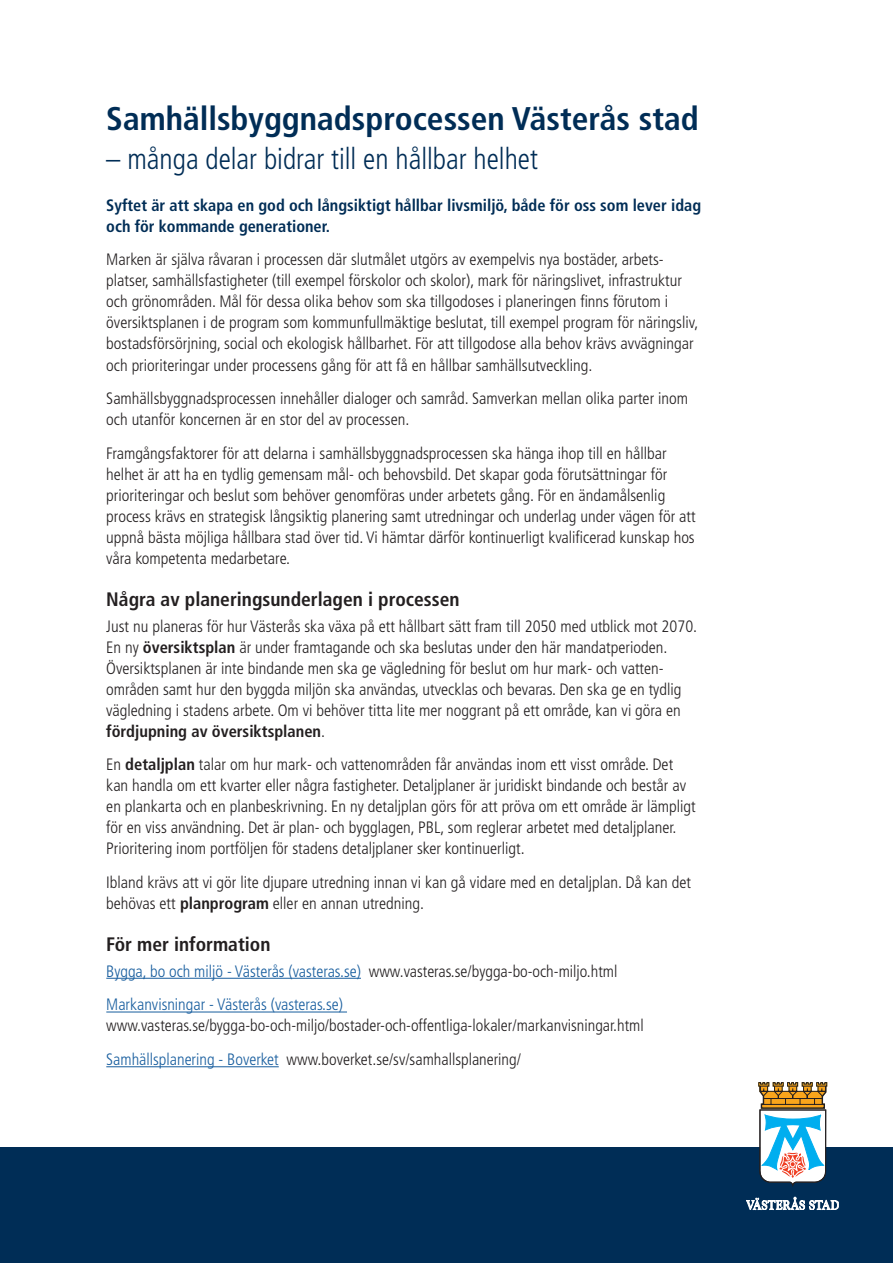
<style>
.page{position:relative;width:893px;height:1263px;background:#fff}
.page>*{position:absolute;margin:0;border:0;box-sizing:border-box;transform-origin:0 0}
.t1{font:700 condensed 32.7px "Frutiger LT Std";color:#002d56}
.t2{font:300 condensed 29.7px "Frutiger LT Std";color:#002d56;scale:.96 1}
.t3{font:700 condensed 19.5px "Frutiger LT Std";color:#231f20}
.t4{font:300 condensed 16.5px/21px "Frutiger LT Std";color:#231f20}
.t5{font:300 condensed 16.5px/33.8px "Frutiger LT Std";color:#175d9e}
.t6{font:700 condensed 16.5px/21px "Frutiger LT Std";color:#002d56}
.s1{font-weight:700}
.s2{color:#231f20}
.s3{color:#175d9e}
</style>
<div class="page">
<div style="left:0;top:1147px;width:893px;height:116px;background:#002d56"></div>
<svg style="left:746px;top:1196px;width:93px;height:14px"></svg>
<svg style="left:758px;top:1082px;width:70px;height:105px"></svg>
<hr style="left:106px;top:978px;width:255px;height:1px;background:#175d9e">
<hr style="left:106px;top:1011px;width:241px;height:1px;background:#175d9e">
<hr style="left:106px;top:1066px;width:173px;height:1px;background:#175d9e">
<h1 class="t1" style="left:106px;top:99px;width:594px">Samhällsbyggnadsprocessen Västerås stad</h1>
<h2 class="t2" style="left:106px;top:142px;width:451px">– många delar bidrar till en hållbar helhet</h2>
<p class="t6" style="left:106px;top:194px;width:596px">Syftet är att skapa en god och långsiktigt hållbar livsmiljö, både för oss som lever idag och för kommande generationer.</p>
<p class="t4" style="left:106px;top:249px;width:594px">Marken är själva råvaran i processen där slutmålet utgörs av exempelvis nya bostäder, arbets&shy;platser, samhällsfastigheter (till exempel förskolor och skolor), mark för näringslivet, infrastruktur och grönområden. Mål för dessa olika behov som ska tillgodoses i planeringen finns förutom i översiktsplanen i de program som kommunfullmäktige beslutat, till exempel program för näringsliv, bostadsförsörjning, social och ekologisk hållbarhet. För att tillgodose alla behov krävs avvägningar och prioriteringar under processens gång för att få en hållbar samhällsutveckling.</p>
<p class="t4" style="left:106px;top:388px;width:583px">Samhällsbyggnadsprocessen innehåller dialoger och samråd. Samverkan mellan olika parter inom och utanför koncernen är en stor del av processen.</p>
<p class="t4" style="left:106px;top:443px;width:591px">Framgångsfaktorer för att delarna i samhällsbyggnadsprocessen ska hänga ihop till en hållbar helhet är att ha en tydlig gemensam mål- och behovsbild. Det skapar goda förutsättningar för prioriteringar och beslut som behöver genomföras under arbetets gång. För en ändamålsenlig process krävs en strategisk långsiktig planering samt utredningar och underlag under vägen för att uppnå bästa möjliga hållbara stad över tid. Vi hämtar därför kontinuerligt kvalificerad kunskap hos våra kompetenta medarbetare.</p>
<p class="t3" style="left:106px;top:588px;width:355px">Några av planeringsunderlagen i processen</p>
<p class="t4" style="left:106px;top:615px;width:592px">Just nu planeras för hur Västerås ska växa på ett hållbart sätt fram till 2050 med utblick mot 2070.<br>En ny <span class="s1">översiktsplan</span> är under framtagande och ska beslutas under den här mandatperioden.<br>Översiktsplanen är inte bindande men ska ge vägledning för beslut om hur mark- och vatten&shy;områden samt hur den byggda miljön ska användas, utvecklas och bevaras. Den ska ge en tydlig vägledning i stadens arbete. Om vi behöver titta lite mer noggrant på ett område, kan vi göra en <span class="s1">fördjupning av översiktsplanen</span>.</p>
<p class="t4" style="left:106px;top:754px;width:591px">En <span class="s1">detaljplan</span> talar om hur mark- och vattenområden får användas inom ett visst område. Det kan handla om ett kvarter eller några fastigheter. Detaljplaner är juridiskt bindande och består av en plankarta och en planbeskrivning. En ny detaljplan görs för att pröva om ett område är lämpligt för en viss användning. Det är plan- och bygglagen, PBL, som reglerar arbetet med detaljplaner.<br>Prioritering inom portföljen för stadens detaljplaner sker kontinuerligt.</p>
<p class="t4" style="left:106px;top:872px;width:586px">Ibland krävs att vi gör lite djupare utredning innan vi kan gå vidare med en detaljplan. Då kan det behövas ett <span class="s1">planprogram</span> eller en annan utredning.</p>
<p class="t3" style="left:106px;top:933px;width:166px">För mer information</p>
<p class="t5" style="left:106px;top:954px;width:513px">Bygga, bo och miljö - Västerås (vasteras.se) <span class="s2">www.vasteras.se/bygga-bo-och-miljo.html<br></span>Markanvisningar - Västerås (vasteras.se)</p>
<p class="t4" style="left:106px;top:1009px;width:539px;line-height:33.8px">www.vasteras.se/bygga-bo-och-miljo/bostader-och-offentliga-lokaler/markanvisningar.html<br><span class="s3">Samhällsplanering - Boverket</span> www.boverket.se/sv/samhallsplanering/</p>
</div>
